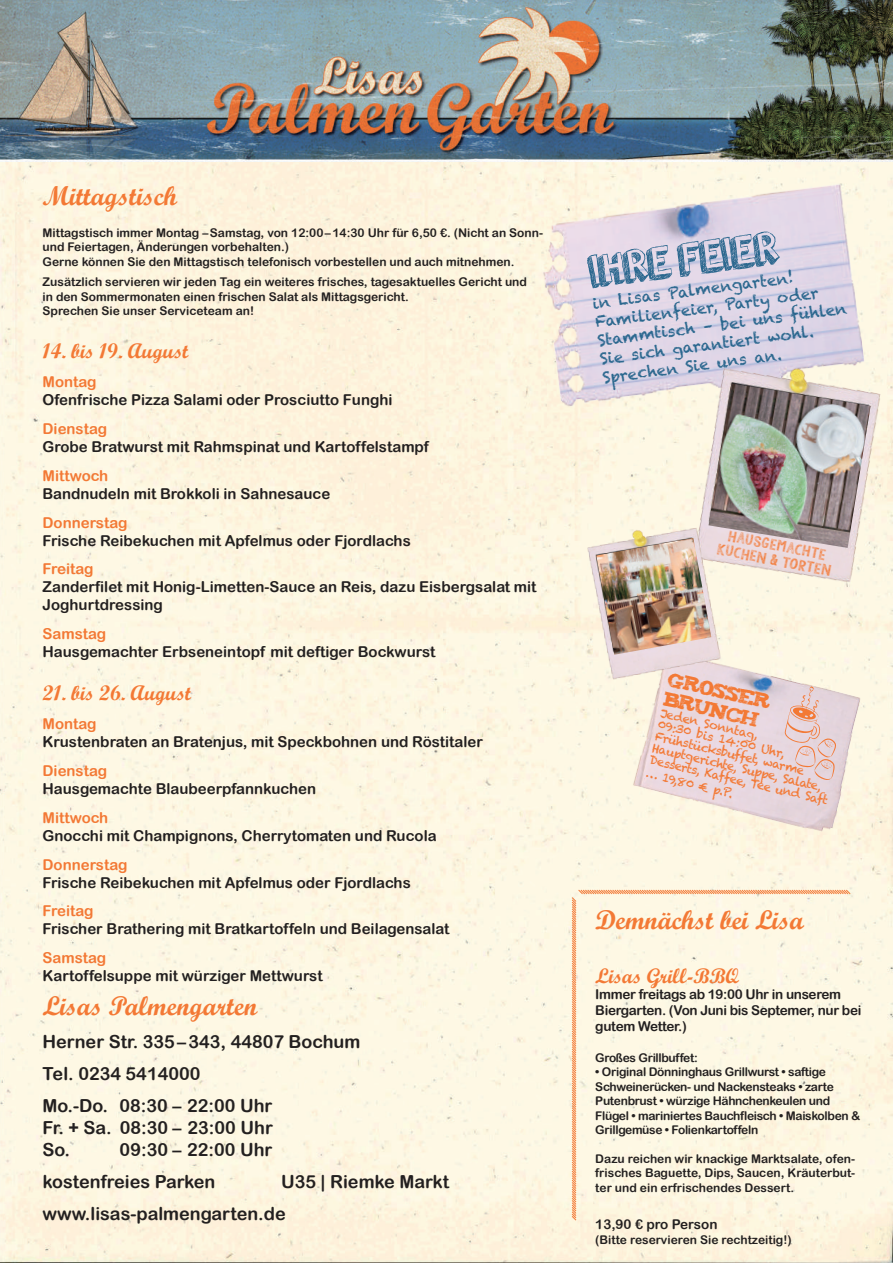
<style>
.page{position:relative;width:893px;height:1263px;background:#fff}
.page>*{position:absolute;margin:0;border:0;box-sizing:border-box;transform-origin:0 0}
.t1{font:47.25px "orangejuice";color:#2a678e}
.t2{font:27px "Script MT Bold";color:#f37935}
.t3{font:21px "Script MT Bold";color:#f37935}
.t4{font:18px/32.4px "Arial Rounded MT Bold";color:#232020}
.t5{font:16.5px/15.1px "KG Tangled Up In You";color:#f37935;text-align:center;scale:1.25 1}
.t6{font:16.5px/19.8px "Tiza";color:#f37935}
.t7{font:15.6px/18.8px "Chalkduster";color:#2a678e}
.t8{font:15px/18px "Arial Rounded MT Bold";color:#232020}
.t9{font:15px "Arial Rounded MT Bold";color:#f37935}
.t10{font:13.5px/16.2px "Arial Rounded MT Bold";letter-spacing:-.025em;color:#232020}
.t11{font:13.5px "Arial Rounded MT Bold";color:#232020}
.t12{font:12px/14.4px "Arial Rounded MT Bold";color:#232020}
.t13{font:12px/14.4px "Arial Rounded MT Bold";letter-spacing:-.025em;color:#232020}
.t14{font:12px/12px "Chalkduster";color:#f37935}
</style>
<div class="page">
<img style="left:0;top:161px;width:893px;height:1102px">
<img style="left:0;top:0;width:893px;height:161px">
<img style="left:514px;top:142px;width:379px;height:311px">
<img style="left:638px;top:298px;width:255px;height:310px">
<img style="left:708px;top:383px;width:163px;height:165px">
<img style="left:619px;top:639px;width:258px;height:208px">
<svg style="left:784px;top:686px;width:52px;height:94px"></svg>
<img style="left:554px;top:489px;width:181px;height:203px">
<img style="left:596px;top:538px;width:115px;height:117px">
<svg style="left:571px;top:889px;width:280px;height:332px"></svg>
<h2 class="t2" style="left:43px;top:179px;width:136px">Mittagstisch</h2>
<p class="t12" style="left:43px;top:225px;width:502px">Mittagstisch immer Montag –Samstag, von 12:00–14:30 Uhr für 6,50 €. (Nicht an Sonn&shy;und Feiertagen, Änderungen vorbehalten.)<br>Gerne können Sie den Mittagstisch telefonisch vorbestellen und auch mitnehmen.</p>
<p class="t12" style="left:43px;top:275px;width:486px">Zusätzlich servieren wir jeden Tag ein weiteres frisches, tagesaktuelles Gericht und in den Sommermonaten einen frischen Salat als Mittagsgericht.<br>Sprechen Sie unser Serviceteam an!</p>
<h3 class="t3" style="left:43px;top:338px;width:147px">14. bis 19. August</h3>
<p class="t9" style="left:43px;top:373px;width:56px">Montag</p>
<p class="t8" style="left:43px;top:391px;width:352px">Ofenfrische Pizza Salami oder Prosciutto Funghi</p>
<p class="t9" style="left:43px;top:420px;width:66px">Dienstag</p>
<p class="t8" style="left:43px;top:437px;width:388px">Grobe Bratwurst mit Rahmspinat und Kartoffelstampf</p>
<p class="t9" style="left:43px;top:466px;width:67px">Mittwoch</p>
<p class="t8" style="left:43px;top:484px;width:289px">Bandnudeln mit Brokkoli in Sahnesauce</p>
<p class="t9" style="left:43px;top:513px;width:86px">Donnerstag</p>
<p class="t8" style="left:43px;top:531px;width:370px">Frische Reibekuchen mit Apfelmus oder Fjordlachs</p>
<p class="t9" style="left:43px;top:560px;width:53px">Freitag</p>
<p class="t8" style="left:43px;top:578px;width:496px">Zanderfilet mit Honig-Limetten-Sauce an Reis, dazu Eisbergsalat mit<br>Joghurtdressing</p>
<p class="t9" style="left:43px;top:625px;width:65px">Samstag</p>
<p class="t8" style="left:43px;top:643px;width:394px">Hausgemachter Erbseneintopf mit deftiger Bockwurst</p>
<h3 class="t3" style="left:43px;top:680px;width:150px">21. bis 26. August</h3>
<p class="t9" style="left:43px;top:715px;width:56px">Montag</p>
<p class="t8" style="left:43px;top:733px;width:442px">Krustenbraten an Bratenjus, mit Speckbohnen und Röstitaler</p>
<p class="t9" style="left:43px;top:762px;width:66px">Dienstag</p>
<p class="t8" style="left:43px;top:779px;width:275px">Hausgemachte Blaubeerpfannkuchen</p>
<p class="t9" style="left:43px;top:808px;width:67px">Mittwoch</p>
<p class="t8" style="left:43px;top:826px;width:396px">Gnocchi mit Champignons, Cherrytomaten und Rucola</p>
<p class="t9" style="left:43px;top:855px;width:86px">Donnerstag</p>
<p class="t8" style="left:43px;top:873px;width:370px">Frische Reibekuchen mit Apfelmus oder Fjordlachs</p>
<p class="t9" style="left:43px;top:902px;width:53px">Freitag</p>
<p class="t8" style="left:43px;top:920px;width:408px">Frischer Brathering mit Bratkartoffeln und Beilagensalat</p>
<p class="t9" style="left:43px;top:949px;width:65px">Samstag</p>
<p class="t8" style="left:43px;top:967px;width:282px">Kartoffelsuppe mit würziger Mettwurst</p>
<h2 class="t2" style="left:43px;top:989px;width:216px">Lisas Palmengarten</h2>
<p class="t4" style="left:43px;top:1025px;width:319px">Herner Str. 335–343, 44807 Bochum<br>Tel. 0234 5414000<br>Mo.-Do. 08:30 – 22:00 Uhr</p>
<p class="t4" style="left:43px;top:1117px;width:232px;line-height:21.6px">Fr. + Sa. 08:30 – 23:00 Uhr<br>So.</p>
<p class="t4" style="left:43px;top:1133px;width:231px;text-indent:77px">09:30 – 22:00 Uhr kostenfreies Parken</p>
<p class="t4" style="left:43px;top:1165px;width:408px;text-indent:238px">U35 | Riemke Markt www.lisas-palmengarten.de</p>
<h1 class="t1" style="left:584px;top:239px;width:192px;rotate:-7deg">Ihre Feier</h1>
<p class="t7" style="left:592px;top:293px;width:253px;rotate:-7deg">in Lisas Palmengarten!<br>Familienfeier, Party oder<br>Stammtisch – bei uns fühlen<br>Sie sich garantiert wohl.<br>Sprechen Sie uns an.</p>
<p class="t5" style="left:722px;top:527px;width:94px;rotate:11deg">hausgemachte<br>Kuchen &amp; Torten</p>
<p class="t6" style="left:671px;top:667px;width:106px;rotate:13deg">Grosser<br>Brunch</p>
<p class="t14" style="left:662px;top:707px;width:184px;rotate:13deg">Jeden Sonntag,<br>09:30 bis 14:00 Uhr,<br>Frühstücksbuffet, warme<br>Hauptgerichte, Suppe, Salate,<br>Desserts, Kaffee, Tee und Saft</p>
<p class="t14" style="left:648px;top:768px;width:90px;rotate:13deg">… 19,80 € p.P.</p>
<h2 class="t2" style="left:595px;top:903px;width:210px">Demnächst bei Lisa</h2>
<h3 class="t3" style="left:595px;top:963px;width:145px">Lisas Grill-BBQ</h3>
<p class="t10" style="left:595px;top:986px;width:268px">Immer freitags ab 19:00 Uhr in unserem<br>Biergarten. (Von Juni bis Septemer, nur bei gutem Wetter.)</p>
<p class="t13" style="left:595px;top:1050px;width:104px">Großes Grillbuffet:</p>
<p class="t13" style="left:595px;top:1065px;width:266px">• Original Dönninghaus Grillwurst • saftige Schweinerücken- und Nackensteaks • zarte Putenbrust • würzige Hähnchenkeulen und Flügel • mariniertes Bauchfleisch • Maiskolben &amp; Grillgemüse • Folienkartoffeln</p>
<p class="t12" style="left:595px;top:1151px;width:261px;text-align:justify">Dazu reichen wir knackige Marktsalate, ofen&shy;frisches Baguette, Dips, Saucen, Kräuterbut&shy;ter und ein erfrischendes Dessert.</p>
<p class="t11" style="left:595px;top:1217px;width:124px">13,90 € pro Person</p>
<p class="t12" style="left:595px;top:1232px;width:198px">(Bitte reservieren Sie rechtzeitig!)</p>
</div>
